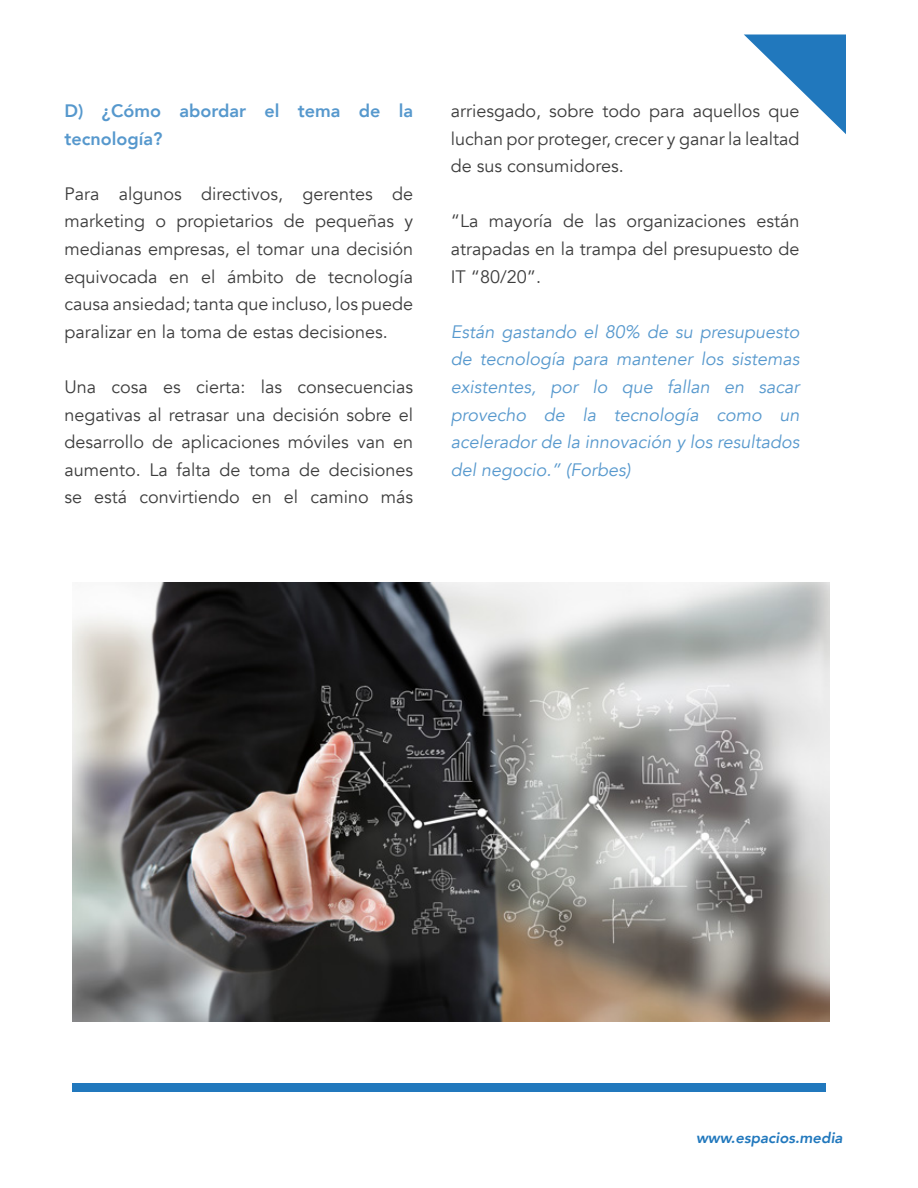
<style>
.page{position:relative;width:918px;height:1188px;background:#fff}
.page>*{position:absolute;margin:0;border:0;box-sizing:border-box;transform-origin:0 0}
.t1{font:18px/27.6px "Avenir";color:#3d3d3d;text-align:justify}
.t2{font:italic 18px/27.6px "Avenir";color:#5698cd;text-align:justify}
.t3{font:800 18px/27.6px "Avenir";color:#5698cd}
.t4{font:italic 800 15px "Avenir";color:#2178bd}
</style>
<div class="page">
<svg style="left:744px;top:34px;width:102px;height:100px"></svg>
<div style="left:72px;top:1083px;width:754px;height:8px;background:#2178bd"></div>
<img style="left:72px;top:582px;width:757px;height:439px">
<p class="t3" style="left:64px;top:97px;width:350px">D) ¿Cómo abordar el tema de la tecnología?</p>
<p class="t1" style="left:64px;top:180px;width:350px">Para algunos directivos, gerentes de marketing o propietarios de pequeñas y medianas empresas, el tomar una decisión equivocada en el ámbito de tecnología causa ansiedad; tanta que incluso, los puede paralizar en la toma de estas decisiones.</p>
<p class="t1" style="left:64px;top:373px;width:350px">Una cosa es cierta: las consecuencias negativas al retrasar una decisión sobre el desarrollo de aplicaciones móviles van en aumento. La falta de toma de decisiones se está convirtiendo en el camino más</p>
<p class="t1" style="left:451px;top:97px;width:350px">arriesgado, sobre todo para aquellos que luchan por proteger, crecer y ganar la lealtad de sus consumidores.</p>
<p class="t1" style="left:451px;top:208px;width:350px">“La mayoría de las organizaciones están atrapadas en la trampa del presupuesto de IT “80/20”.</p>
<p class="t2" style="left:451px;top:318px;width:350px">Están gastando el 80% de su presupuesto de tecnología para mantener los sistemas existentes, por lo que fallan en sacar provecho de la tecnología como un acelerador de la innovación y los resultados del negocio.” (Forbes)</p>
<p class="t4" style="left:696px;top:1129px;width:148px">www.espacios.media</p>
</div>
